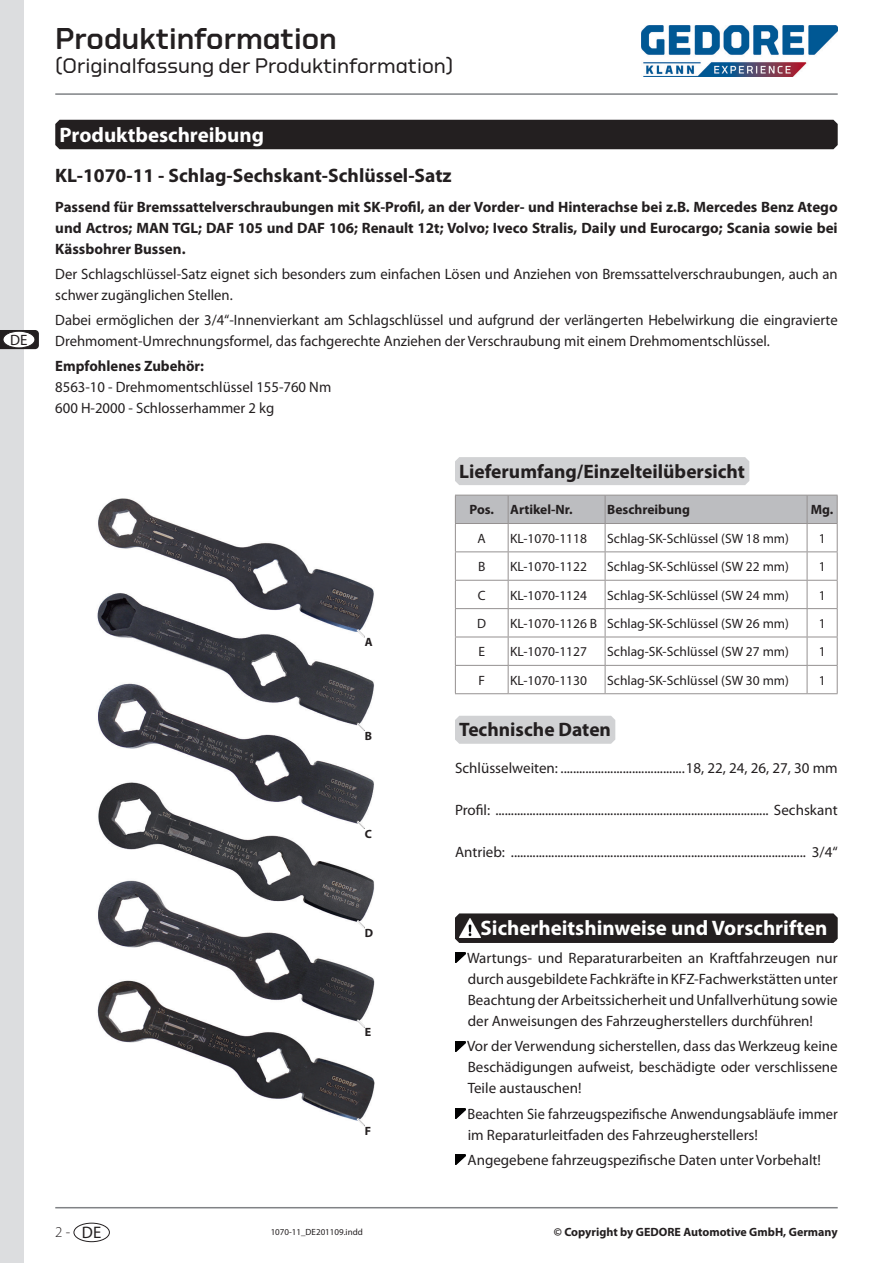
<style>
.page{position:relative;width:893px;height:1263px;background:#fff}
.page>*{position:absolute;margin:0;border:0;box-sizing:border-box;transform-origin:0 0}
.t1{font:500 30px "GEDORE Type";color:#231f20}
.t2{font:700 21px "Myriad Pro";color:#fff}
.t3{font:21px "GEDORE Type";color:#231f20}
.t4{font:700 19.5px "Myriad Pro";color:#231f20}
.t5{font:15px/21px "Myriad Pro";color:#231f20}
.t6{font:700 15px/21px "Myriad Pro";color:#231f20;text-align:justify}
.t7{font:15px/21px "Myriad Pro";color:#231f20;scale:.96 1}
.t8{font:300 15px "Myriad Pro";color:#231f20}
.t9{font:13.5px "Myriad Pro";color:#231f20}
.t10{font:700 13.5px "Myriad Pro";color:#231f20}
.t11{font:700 12px "Myriad Pro";color:#231f20}
.t12{font:9px "Myriad Pro";color:#231f20}
.s1{font-weight:400;font-size:16.65px}
</style>
<div class="page">
<div style="left:0;top:0;width:23px;height:1263px;background:#dcdddf"></div>
<hr style="left:55px;top:93px;width:783px;height:2px;background:#808285">
<img style="left:641px;top:26px;width:197px;height:50px">
<hr style="left:55px;top:1207px;width:783px;height:1px;background:#808285">
<div style="left:74px;top:1223px;width:36px;height:19px;border:1px solid #231f20;border-radius:50%"></div>
<svg style="left:0;top:330px;width:39px;height:19px"></svg>
<div style="left:3px;top:331px;width:32px;height:17px;background:#fff;border-radius:50%"></div>
<div style="left:3px;top:331px;width:32px;height:17px;border:1px solid #231f20;border-radius:50%"></div>
<div style="left:55px;top:120px;width:783px;height:29px;background:#231f20"></div>
<div style="left:455px;top:457px;width:294px;height:28px;background:#d1d2d4"></div>
<div style="left:455px;top:716px;width:160px;height:28px;background:#d1d2d4"></div>
<div style="left:455px;top:913px;width:383px;height:30px;background:#231f20"></div>
<svg style="left:455px;top:495px;width:383px;height:198px"></svg>
<hr style="left:455px;top:693px;width:53px;height:1px;background:#959191">
<hr style="left:508px;top:693px;width:97px;height:1px;background:#959191">
<hr style="left:605px;top:693px;width:202px;height:1px;background:#959191">
<hr style="left:807px;top:693px;width:31px;height:1px;background:#959191">
<img style="left:459px;top:919px;width:22px;height:18px">
<svg style="left:455px;top:953px;width:10px;height:10px"></svg>
<svg style="left:455px;top:1041px;width:10px;height:10px"></svg>
<svg style="left:455px;top:1108px;width:10px;height:10px"></svg>
<svg style="left:455px;top:1154px;width:10px;height:11px"></svg>
<img style="left:97px;top:498px;width:278px;height:623px">
<svg style="left:355px;top:628px;width:11px;height:11px"></svg>
<svg style="left:355px;top:721px;width:11px;height:11px"></svg>
<svg style="left:355px;top:819px;width:11px;height:11px"></svg>
<svg style="left:355px;top:919px;width:11px;height:11px"></svg>
<svg style="left:355px;top:1018px;width:11px;height:11px"></svg>
<svg style="left:355px;top:1117px;width:11px;height:10px"></svg>
<p class="t5" style="left:10px;top:329px;width:19px">DE</p>
<h1 class="t1" style="left:55px;top:21px;width:283px">Produktinformation</h1>
<h2 class="t3" style="left:55px;top:54px;width:400px">(Originalfassung der Produktinformation)</h2>
<h2 class="t2" style="left:60px;top:121px;width:206px">Produktbeschreibung</h2>
<h3 class="t4" style="left:55px;top:163px;width:398px">KL-1070-11 - Schlag-Sechskant-Schlüssel-Satz</h3>
<p class="t6" style="left:55px;top:195px;width:784px">Passend für Bremssattelverschraubungen mit SK-Profil, an der Vorder- und Hinterachse bei z.B. Mercedes Benz Atego und Actros; MAN TGL; DAF 105 und DAF 106; Renault 12t; Volvo; Iveco Stralis, Daily und Eurocargo; Scania sowie bei Kässbohrer Bussen.</p>
<p class="t5" style="left:55px;top:263px;width:784px">Der Schlagschlüssel-Satz eignet sich besonders zum einfachen Lösen und Anziehen von Bremssattelverschraubungen, auch an schwer zugänglichen Stellen.</p>
<p class="t5" style="left:55px;top:309px;width:784px">Dabei ermöglichen der 3/4“-Innenvierkant am Schlagschlüssel und aufgrund der verlängerten Hebelwirkung die eingravierte<br>Drehmoment-Umrechnungsformel, das fachgerechte Anziehen der Verschraubung mit einem Drehmomentschlüssel.</p>
<p class="t6" style="left:55px;top:355px;width:150px">Empfohlenes Zubehör:</p>
<p class="t5" style="left:55px;top:376px;width:278px">8563-10 - Drehmomentschlüssel 155-760 Nm<br>600 H-2000 - Schlosserhammer 2 kg</p>
<p class="t11" style="left:365px;top:634px;width:9px">A</p>
<p class="t11" style="left:365px;top:728px;width:9px">B</p>
<p class="t11" style="left:365px;top:826px;width:9px">C</p>
<p class="t11" style="left:365px;top:925px;width:10px">D</p>
<p class="t11" style="left:365px;top:1024px;width:8px">E</p>
<p class="t11" style="left:365px;top:1123px;width:8px">F</p>
<h3 class="t4" style="left:459px;top:458px;width:287px">Lieferumfang/Einzelteilübersicht</h3>
<p class="t10" style="left:469px;top:501px;width:105px">Pos. Artikel-Nr.</p>
<p class="t10" style="left:607px;top:501px;width:84px">Beschreibung</p>
<p class="t10" style="left:811px;top:501px;width:24px">Mg.</p>
<p class="t9" style="left:478px;top:530px;width:10px">A</p>
<p class="t9" style="left:510px;top:530px;width:78px">KL-1070-1118</p>
<p class="t9" style="left:607px;top:530px;width:183px">Schlag-SK-Schlüssel (SW 18 mm)</p>
<p class="t9" style="left:819px;top:530px;width:8px">1</p>
<p class="t9" style="left:478px;top:558px;width:9px">B</p>
<p class="t9" style="left:510px;top:558px;width:78px">KL-1070-1122</p>
<p class="t9" style="left:607px;top:558px;width:183px">Schlag-SK-Schlüssel (SW 22 mm)</p>
<p class="t9" style="left:819px;top:558px;width:8px">1</p>
<p class="t9" style="left:478px;top:587px;width:9px">C</p>
<p class="t9" style="left:510px;top:587px;width:78px">KL-1070-1124</p>
<p class="t9" style="left:607px;top:587px;width:183px">Schlag-SK-Schlüssel (SW 24 mm)</p>
<p class="t9" style="left:819px;top:587px;width:8px">1</p>
<p class="t9" style="left:477px;top:615px;width:10px">D</p>
<p class="t9" style="left:510px;top:615px;width:280px">KL-1070-1126 B Schlag-SK-Schlüssel (SW 26 mm)</p>
<p class="t9" style="left:819px;top:615px;width:8px">1</p>
<p class="t9" style="left:478px;top:643px;width:8px">E</p>
<p class="t9" style="left:510px;top:643px;width:78px">KL-1070-1127</p>
<p class="t9" style="left:607px;top:643px;width:183px">Schlag-SK-Schlüssel (SW 27 mm)</p>
<p class="t9" style="left:819px;top:643px;width:8px">1</p>
<p class="t9" style="left:478px;top:672px;width:8px">F</p>
<p class="t9" style="left:510px;top:672px;width:78px">KL-1070-1130</p>
<p class="t9" style="left:607px;top:672px;width:183px">Schlag-SK-Schlüssel (SW 30 mm)</p>
<p class="t9" style="left:819px;top:672px;width:8px">1</p>
<h3 class="t4" style="left:459px;top:717px;width:153px">Technische Daten</h3>
<p class="t5" style="left:455px;top:757px;width:384px">Schlüsselweiten: ........................................18, 22, 24, 26, 27, 30 mm</p>
<p class="t5" style="left:455px;top:799px;width:384px">Profil: ........................................................................................ Sechskant</p>
<p class="t5" style="left:455px;top:841px;width:384px">Antrieb: ............................................................................................... 3/4“</p>
<h2 class="t2" style="left:481px;top:914px;width:348px">Sicherheitshinweise und Vorschriften</h2>
<p class="t5" style="left:467px;top:947px;width:372px;text-align:justify">Wartungs- und Reparaturarbeiten an Kraftfahrzeugen nur durch ausgebildete Fachkräfte in KFZ-Fachwerkstätten unter Beachtung der Arbeitssicherheit und Unfallverhütung sowie der Anweisungen des Fahrzeugherstellers durchführen!</p>
<p class="t5" style="left:467px;top:1035px;width:372px;text-align:justify">Vor der Verwendung sicherstellen, dass das Werkzeug keine Beschädigungen aufweist, beschädigte oder verschlissene Teile austauschen!</p>
<p class="t7" style="left:468px;top:1103px;width:387px">Beachten Sie fahrzeugspezifische Anwendungsabläufe immer im Reparaturleitfaden des Fahrzeugherstellers!</p>
<p class="t5" style="left:468px;top:1149px;width:355px">Angegebene fahrzeugspezifische Daten unter Vorbehalt!</p>
<p class="t8" style="left:55px;top:1223px;width:48px">2- <span class="s1">DE</span></p>
<p class="t12" style="left:271px;top:1226px;width:94px">1070-11_DE201109.indd</p>
<p class="t11" style="left:554px;top:1224px;width:285px">© Copyright by GEDORE Automotive GmbH, Germany</p>
</div>
